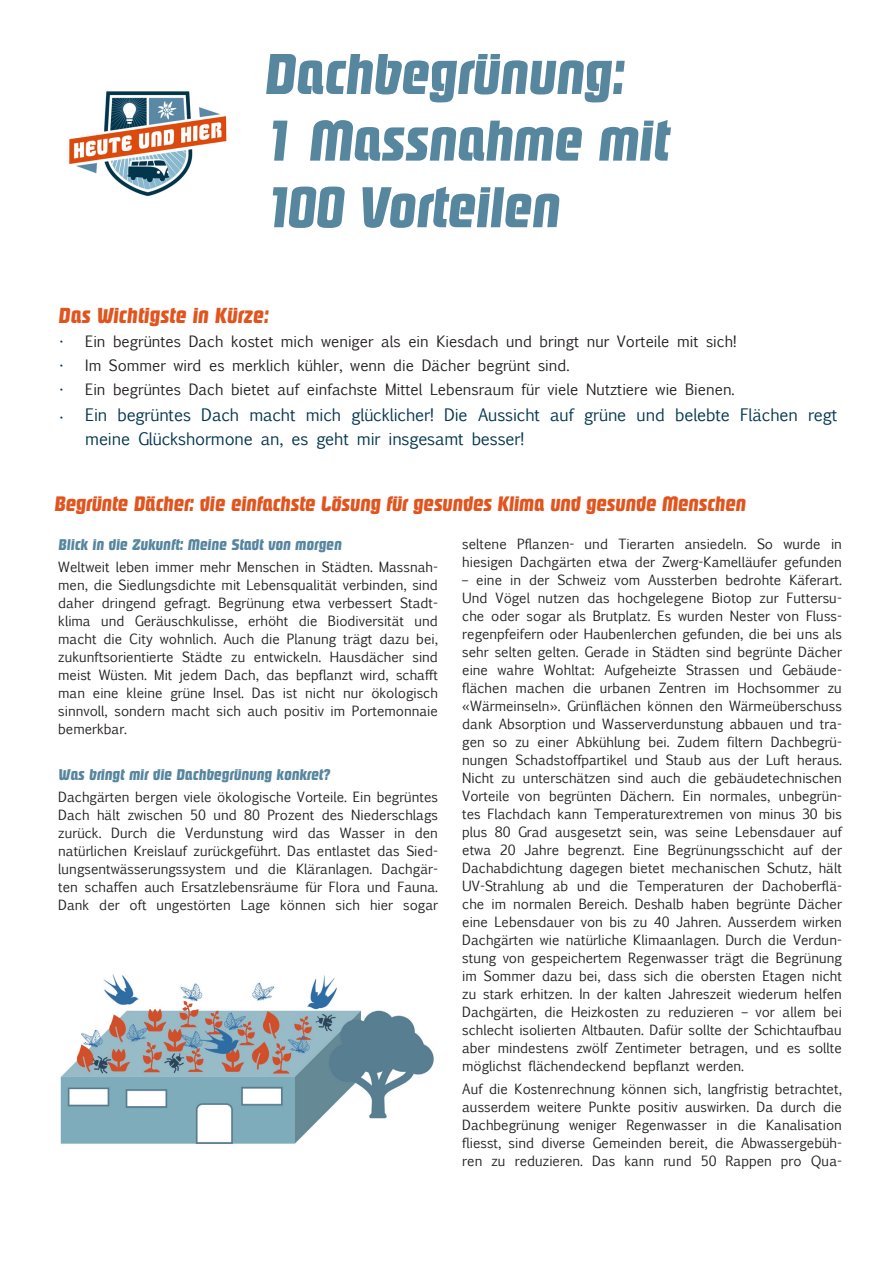
<style>
.page{position:relative;width:893px;height:1263px;background:#fff}
.page>*{position:absolute;margin:0;border:0;box-sizing:border-box;transform-origin:0 0}
.t1{font:italic 700 55.5px "Pasadena";letter-spacing:-.01em;color:#57869f}
.t2{font:italic 700 21px "Pasadena";color:#e1541e}
.t3{font:italic 700 20.25px "Pasadena";letter-spacing:-.01em;color:#e1541e}
.t4{font:16.5px/24px "Euphemia UCAS";letter-spacing:-.01em;color:#00354c}
.t5{font:15px "Euphemia UCAS";color:#231f20}
.t6{font:italic 700 15px "Pasadena";color:#57869f}
.t7{font:13.5px/18px "Euphemia UCAS";color:#231f20;text-align:justify}
.s1{font-size:16.5px;color:#00354c}
</style>
<div class="page">
<img style="left:69px;top:91px;width:158px;height:106px">
<img style="left:60px;top:974px;width:374px;height:170px">
<p class="t1" style="left:264px;top:42px;width:362px">Dachbegrünung:</p>
<p class="t1" style="left:264px;top:109px;width:406px">1 Massnahme mit</p>
<p class="t1" style="left:264px;top:175px;width:297px">100 Vorteilen</p>
<p class="t2" style="left:58px;top:304px;width:212px">Das Wichtigste in Kürze:</p>
<p class="t5" style="left:58px;top:331px;width:680px"><span class="s1">•</span> Ein begrüntes Dach kostet mich weniger als ein Kiesdach und bringt nur Vorteile mit sich!</p>
<p class="t5" style="left:58px;top:354px;width:513px"><span class="s1">•</span> Im Sommer wird es merklich kühler, wenn die Dächer begrünt sind.</p>
<p class="t5" style="left:58px;top:378px;width:678px"><span class="s1">•</span> Ein begrüntes Dach bietet auf einfachste Mittel Lebensraum für viele Nutztiere wie Bienen.</p>
<p class="t4" style="left:85px;top:403px;width:754px;text-indent:-27px">• Ein begrüntes Dach macht mich glücklicher! Die Aussicht auf grüne und belebte Flächen regt meine Glückshormone an, es geht mir insgesamt besser!</p>
<p class="t3" style="left:54px;top:492px;width:693px">Begrünte Dächer: die einfachste Lösung für gesundes Klima und gesunde Menschen</p>
<p class="t6" style="left:58px;top:536px;width:285px">Blick in die Zukunft: Meine Stadt von morgen</p>
<p class="t7" style="left:58px;top:558px;width:381px">Weltweit leben immer mehr Menschen in Städten. Massnah&shy;men, die Siedlungsdichte mit Lebensqualität verbinden, sind daher dringend gefragt. Begrünung etwa verbessert Stadt&shy;klima und Geräuschkulisse, erhöht die Biodiversität und macht die City wohnlich. Auch die Planung trägt dazu bei, zukunftsorientierte Städte zu entwickeln. Hausdächer sind meist Wüsten. Mit jedem Dach, das bepflanzt wird, schafft man eine kleine grüne Insel. Das ist nicht nur ökologisch sinnvoll, sondern macht sich auch positiv im Portemonnaie bemerkbar.</p>
<p class="t6" style="left:58px;top:766px;width:273px">Was bringt mir die Dachbegrünung konkret?</p>
<p class="t7" style="left:58px;top:788px;width:381px">Dachgärten bergen viele ökologische Vorteile. Ein begrüntes Dach hält zwischen 50 und 80 Prozent des Niederschlags zurück. Durch die Verdunstung wird das Wasser in den natürlichen Kreislauf zurückgeführt. Das entlastet das Sied&shy;lungsentwässerungssystem und die Kläranlagen. Dachgär&shy;ten schaffen auch Ersatzlebensräume für Flora und Fauna.<br>Dank der oft ungestörten Lage können sich hier sogar</p>
<p class="t7" style="left:462px;top:535px;width:381px">seltene Pflanzen- und Tierarten ansiedeln. So wurde in hiesigen Dachgärten etwa der Zwerg-Kamelläufer gefunden</p>
<p class="t7" style="left:462px;top:571px;width:381px">– eine in der Schweiz vom Aussterben bedrohte Käferart.<br>Und Vögel nutzen das hochgelegene Biotop zur Futtersu&shy;che oder sogar als Brutplatz. Es wurden Nester von Fluss&shy;regenpfeifern oder Haubenlerchen gefunden, die bei uns als sehr selten gelten. Gerade in Städten sind begrünte Dächer eine wahre Wohltat: Aufgeheizte Strassen und Gebäude&shy;flächen machen die urbanen Zentren im Hochsommer zu «Wärmeinseln». Grünflächen können den Wärmeüberschuss dank Absorption und Wasserverdunstung abbauen und tra&shy;gen so zu einer Abkühlung bei. Zudem filtern Dachbegrü&shy;nungen Schadstoffpartikel und Staub aus der Luft heraus.<br>Nicht zu unterschätzen sind auch die gebäudetechnischen Vorteile von begrünten Dächern. Ein normales, unbegrün&shy;tes Flachdach kann Temperaturextremen von minus 30 bis plus 80 Grad ausgesetzt sein, was seine Lebensdauer auf etwa 20 Jahre begrenzt. Eine Begrünungsschicht auf der Dachabdichtung dagegen bietet mechanischen Schutz, hält UV-Strahlung ab und die Temperaturen der Dachoberflä&shy;che im normalen Bereich. Deshalb haben begrünte Dächer eine Lebensdauer von bis zu 40 Jahren. Ausserdem wirken Dachgärten wie natürliche Klimaanlagen. Durch die Verdun&shy;stung von gespeichertem Regenwasser trägt die Begrünung im Sommer dazu bei, dass sich die obersten Etagen nicht zu stark erhitzen. In der kalten Jahreszeit wiederum helfen Dachgärten, die Heizkosten zu reduzieren – vor allem bei schlecht isolierten Altbauten. Dafür sollte der Schichtaufbau aber mindestens zwölf Zentimeter betragen, und es sollte möglichst flächendeckend bepflanzt werden.</p>
<p class="t7" style="left:462px;top:1079px;width:381px">Auf die Kostenrechnung können sich, langfristig betrachtet, ausserdem weitere Punkte positiv auswirken. Da durch die Dachbegrünung weniger Regenwasser in die Kanalisation fliesst, sind diverse Gemeinden bereit, die Abwassergebüh&shy;ren zu reduzieren. Das kann rund 50 Rappen pro Qua-</p>
</div>
